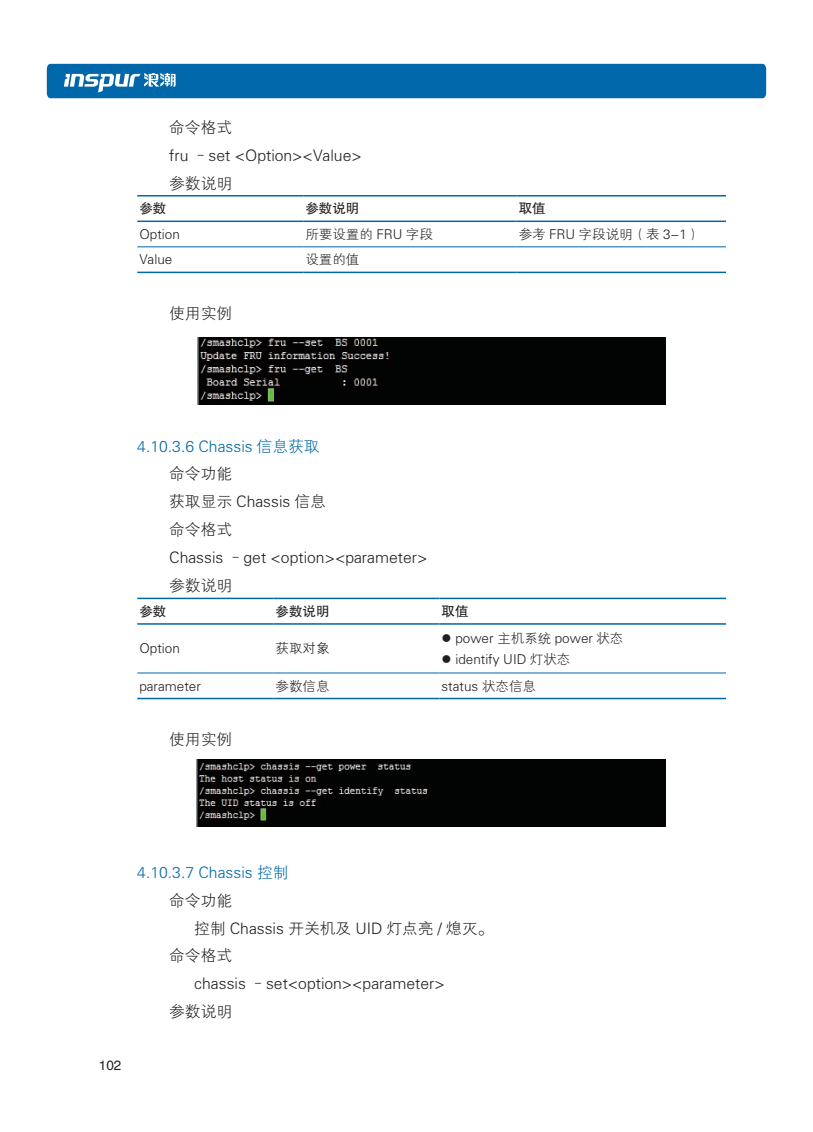
<style>
.page{position:relative;width:813px;height:1132px;background:#fff}
.page>*{position:absolute;margin:0;border:0;box-sizing:border-box;transform-origin:0 0}
.t1{font:15.75px/27.9px "FZXH1 JW GB1 0";color:#231f20}
.t2{font:15.75px "FZXH1 JW GB1 0";color:#0067aa}
.t3{font:13.5px "FZXH1 JW GB1 0";color:#231f20}
.t4{font:13.5px "FZHTJW GB1 0";color:#231f20}
.s1{font-family:"Sim Sun"}
</style>
<div class="page">
<div style="left:47px;top:64px;width:718px;height:34px;background:#0067aa"></div>
<hr style="left:137px;top:246px;width:166px;height:1px;background:#0067aa">
<hr style="left:303px;top:246px;width:213px;height:1px;background:#0067aa">
<hr style="left:516px;top:246px;width:209px;height:1px;background:#0067aa">
<hr style="left:137px;top:271px;width:166px;height:2px;background:#0067aa">
<hr style="left:303px;top:271px;width:213px;height:2px;background:#0067aa">
<hr style="left:516px;top:271px;width:209px;height:2px;background:#0067aa">
<hr style="left:137px;top:195px;width:166px;height:1px;background:#0067aa">
<hr style="left:303px;top:195px;width:213px;height:1px;background:#0067aa">
<hr style="left:516px;top:195px;width:209px;height:1px;background:#0067aa">
<hr style="left:137px;top:220px;width:166px;height:2px;background:#0067aa">
<hr style="left:303px;top:220px;width:213px;height:2px;background:#0067aa">
<hr style="left:516px;top:220px;width:209px;height:2px;background:#0067aa">
<hr style="left:137px;top:672px;width:136px;height:1px;background:#0067aa">
<hr style="left:273px;top:672px;width:166px;height:1px;background:#0067aa">
<hr style="left:439px;top:672px;width:286px;height:1px;background:#0067aa">
<hr style="left:137px;top:697px;width:136px;height:2px;background:#0067aa">
<hr style="left:273px;top:697px;width:166px;height:2px;background:#0067aa">
<hr style="left:439px;top:697px;width:286px;height:2px;background:#0067aa">
<hr style="left:137px;top:597px;width:136px;height:2px;background:#0067aa">
<hr style="left:273px;top:597px;width:166px;height:2px;background:#0067aa">
<hr style="left:439px;top:597px;width:286px;height:2px;background:#0067aa">
<hr style="left:137px;top:623px;width:136px;height:1px;background:#0067aa">
<hr style="left:273px;top:623px;width:166px;height:1px;background:#0067aa">
<hr style="left:439px;top:623px;width:286px;height:1px;background:#0067aa">
<img style="left:197px;top:337px;width:468px;height:67px">
<img style="left:197px;top:759px;width:467px;height:67px">
<p class="t1" style="left:169px;top:114px;width:194px">命令格式<br>fru <span class="s1">–</span>set &lt;Option&gt;&lt;Value&gt;参数说明</p>
<p class="t4" style="left:139px;top:201px;width:28px">参数</p>
<p class="t4" style="left:305px;top:201px;width:55px">参数说明</p>
<p class="t4" style="left:518px;top:201px;width:28px">取值</p>
<p class="t3" style="left:139px;top:227px;width:42px">Option</p>
<p class="t3" style="left:305px;top:227px;width:129px">所要设置的 FRU 字段</p>
<p class="t3" style="left:518px;top:227px;width:183px">参考 FRU 字段说明（表 3-1）</p>
<p class="t3" style="left:139px;top:252px;width:34px">Value</p>
<p class="t3" style="left:305px;top:252px;width:55px">设置的值</p>
<p class="t1" style="left:169px;top:300px;width:64px">使用实例</p>
<p class="t2" style="left:137px;top:437px;width:184px">4.10.3.6 Chassis 信息获取</p>
<p class="t1" style="left:169px;top:460px;width:259px">命令功能<br>获取显示 Chassis 信息<br>命令格式<br>Chassis <span class="s1">–</span>get &lt;option&gt;&lt;parameter&gt;参数说明</p>
<p class="t4" style="left:139px;top:603px;width:28px">参数</p>
<p class="t4" style="left:275px;top:603px;width:55px">参数说明</p>
<p class="t4" style="left:441px;top:603px;width:28px">取值</p>
<p class="t3" style="left:139px;top:641px;width:42px">Option</p>
<p class="t3" style="left:275px;top:641px;width:55px">获取对象</p>
<p class="t3" style="left:441px;top:630px;width:183px">● power 主机系统 power 状态</p>
<p class="t3" style="left:441px;top:651px;width:130px">● identify UID 灯状态</p>
<p class="t3" style="left:139px;top:678px;width:63px">parameter</p>
<p class="t3" style="left:275px;top:678px;width:55px">参数信息</p>
<p class="t3" style="left:441px;top:678px;width:96px">status 状态信息</p>
<p class="t1" style="left:169px;top:725px;width:64px">使用实例</p>
<p class="t4" style="left:99px;top:1057px;width:24px">102</p>
<p class="t2" style="left:137px;top:863px;width:153px">4.10.3.7 Chassis 控制</p>
<p class="t1" style="left:169px;top:886px;width:64px">命令功能</p>
<p class="t1" style="left:194px;top:914px;width:300px">控制 Chassis 开关机及 UID 灯点亮 / 熄灭。</p>
<p class="t1" style="left:169px;top:942px;width:64px">命令格式</p>
<p class="t1" style="left:194px;top:970px;width:252px">chassis <span class="s1">–</span>set&lt;option&gt;&lt;parameter&gt;</p>
<p class="t1" style="left:169px;top:998px;width:64px">参数说明</p>
</div>
